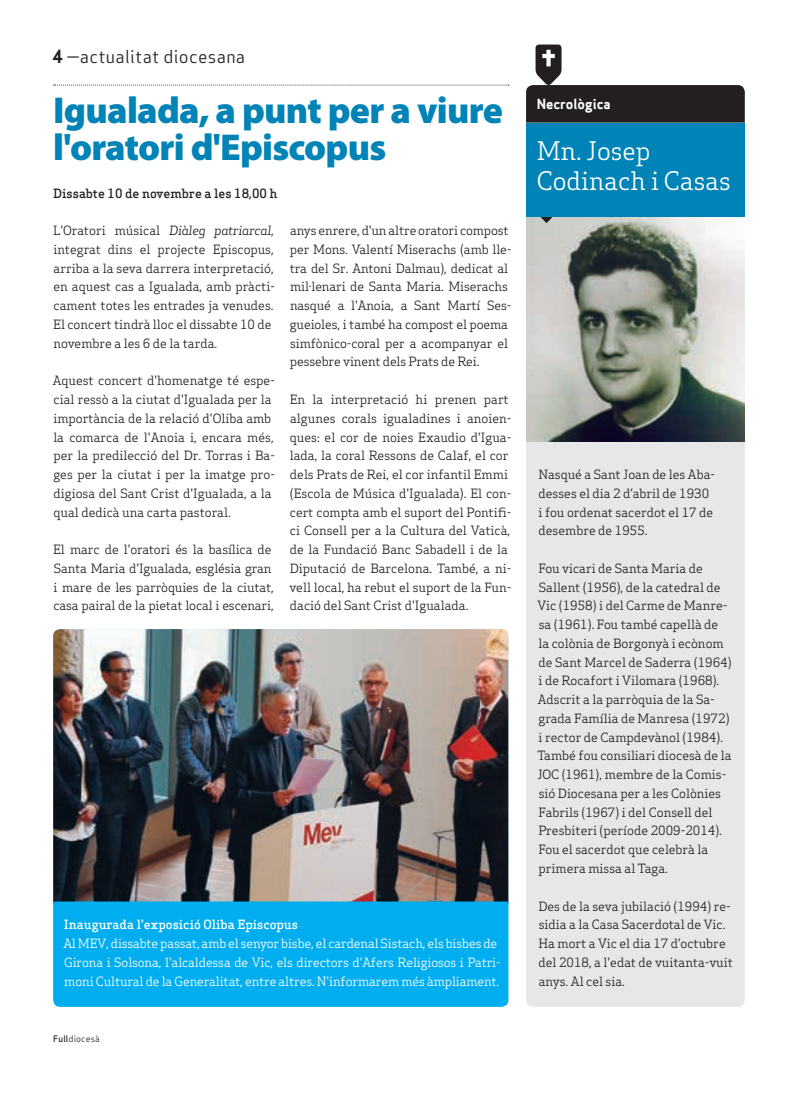
<style>
.page{position:relative;width:798px;height:1099px;background:#fff}
.page>*{position:absolute;margin:0;border:0;box-sizing:border-box;transform-origin:0 0}
.Titulars{font:900 37.5px/37.5px "Myriad Pro";letter-spacing:-.02em;color:#0083b6}
.Subtitol_Secció{font:25px/30px "Apex Serif";color:#fff}
.Capçalera{font:17.5px "Apex Sans Book T";letter-spacing:.02em;color:#231f20}
.Titular_Secció_Petit{font:13.75px "Apex Sans Bold T";color:#fff}
.Text_General{font:12.5px/18.8px "Apex Serif";color:#231f20}
.Text_General-2{font:12.5px/18.8px "Apex Serif";letter-spacing:-.01em;color:#fff}
.Text_General-3{font:500 12.5px "Apex Serif";color:#fff}
.Autors{font:500 12.5px "Apex Serif";color:#231f20}
.Data_Peu{font:8.75px "Apex Sans Book T";letter-spacing:.02em;color:#231f20}
.s1{font-family:"Apex Sans Bold T"}
.s2{font-style:italic}
.s3{font-family:"Apex Sans Medium T"}
</style>
<div class="page">
<svg style="left:54px;top:85px;width:454px;height:1px"></svg>
<img style="left:53px;top:629px;width:455px;height:272px">
<div style="left:526px;top:85px;width:218px;height:921px;background:#e6e7e9;border-radius:7px"></div>
<svg style="left:526px;top:45px;width:218px;height:78px"></svg>
<img style="left:526px;top:216px;width:218px;height:225px">
<svg style="left:539px;top:216px;width:14px;height:7px"></svg>
<div style="left:526px;top:123px;width:218px;height:93px;background:#0083b6"></div>
<div style="left:53px;top:901px;width:455px;height:105px;background:#00aeef"></div>
<p class="Capçalera" style="left:52px;top:46px;width:194px"><span class="s1">4</span> —actualitat diocesana</p>
<p class="Titulars" style="left:53px;top:90px;width:451px">Igualada, a punt per a viure l'oratori d'Episcopus</p>
<p class="Autors" style="left:53px;top:185px;width:226px">Dissabte 10 de novembre a les 18,00 h</p>
<p class="Text_General" style="left:53px;top:221px;width:223px">L'Oratori músical <span class="s2">Diàleg patriarcal</span>, integrat dins el projecte Episcopus, arriba a la seva darrera interpretació, en aquest cas a Igualada, amb pràcti&shy;cament totes les entrades ja venudes.<br>El concert tindrà lloc el dissabte 10 de novembre a les 6 de la tarda.</p>
<p class="Text_General" style="left:53px;top:371px;width:224px">Aquest concert d'homenatge té espe&shy;cial ressò a la ciutat d'Igualada per la importància de la relació d'Oliba amb la comarca de l'Anoia i, encara més, per la predilecció del Dr. Torras i Ba&shy;ges per la ciutat i per la imatge pro&shy;digiosa del Sant Crist d'Igualada, a la qual dedicà una carta pastoral.</p>
<p class="Text_General" style="left:53px;top:540px;width:222px">El marc de l'oratori és la basílica de Santa Maria d'Igualada, església gran i mare de les parròquies de la ciutat, casa pairal de la pietat local i escenari,</p>
<p class="Text_General" style="left:290px;top:221px;width:223px">anys enrere, d'un altre oratori compost per Mons. Valentí Miserachs (amb lle&shy;tra del Sr. Antoni Dalmau), dedicat al mil·lenari de Santa Maria. Miserachs nasqué a l'Anoia, a Sant Martí Ses&shy;gueioles, i també ha compost el poema simfònico-coral per a acompanyar el pessebre vinent dels Prats de Rei.</p>
<p class="Text_General" style="left:289px;top:390px;width:223px">En la interpretació hi prenen part algunes corals igualadines i anoien&shy;ques: el cor de noies Exaudio d'Igua&shy;lada, la coral Ressons de Calaf, el cor dels Prats de Rei, el cor infantil Emmi (Escola de Música d'Igualada). El con&shy;cert compta amb el suport del Pontifi&shy;ci Consell per a la Cultura del Vaticà, de la Fundació Banc Sabadell i de la Diputació de Barcelona. També, a ni&shy;vell local, ha rebut el suport de la Fun&shy;dació del Sant Crist d'Igualada.</p>
<p class="Text_General-3" style="left:64px;top:916px;width:235px">Inaugurada l'exposició Oliba Episcopus</p>
<p class="Text_General-2" style="left:63px;top:933px;width:439px">Al MEV, dissabte passat, amb el senyor bisbe, el cardenal Sistach, els bisbes de<br>Girona i Solsona, l'alcaldessa de Vic, els directors d'Afers Religiosos i Patri&shy;moni Cultural de la Generalitat, entre altres. N'informarem més àmpliament.</p>
<p class="Data_Peu" style="left:53px;top:1032px;width:48px"><span class="s3">Full</span>diocesà</p>
<p class="Titular_Secció_Petit" style="left:536px;top:95px;width:75px">Necrològica</p>
<p class="Subtitol_Secció" style="left:536px;top:136px;width:195px">Mn. Josep<br>Codinach i Casas</p>
<p class="Text_General" style="left:538px;top:465px;width:178px">Nasqué a Sant Joan de les Aba&shy;desses el dia 2 d’abril de 1930 i fou ordenat sacerdot el 17 de desembre de 1955.</p>
<p class="Text_General" style="left:537px;top:558px;width:196px">Fou vicari de Santa Maria de<br>Sallent (1956), de la catedral de<br>Vic (1958) i del Carme de Manre&shy;sa (1961). Fou també capellà de<br>la colònia de Borgonyà i ecònom de Sant Marcel de Saderra (1964) i de Rocafort i Vilomara (1968).<br>Adscrit a la parròquia de la Sa&shy;grada Família de Manresa (1972) i rector de Campdevànol (1984).<br>També fou consiliari diocesà de la<br>JOC (1961), membre de la Comis&shy;sió Diocesana per a les Colònies<br>Fabrils (1967) i del Consell del<br>Presbiteri (període 2009-2014).<br>Fou el sacerdot que celebrà la primera missa al Taga.</p>
<p class="Text_General" style="left:538px;top:896px;width:196px">Des de la seva jubilació (1994) re&shy;sidia a la Casa Sacerdotal de Vic.<br>Ha mort a Vic el dia 17 d’octubre del 2018, a l'edat de vuitanta-vuit anys. Al cel sia.</p>
</div>
